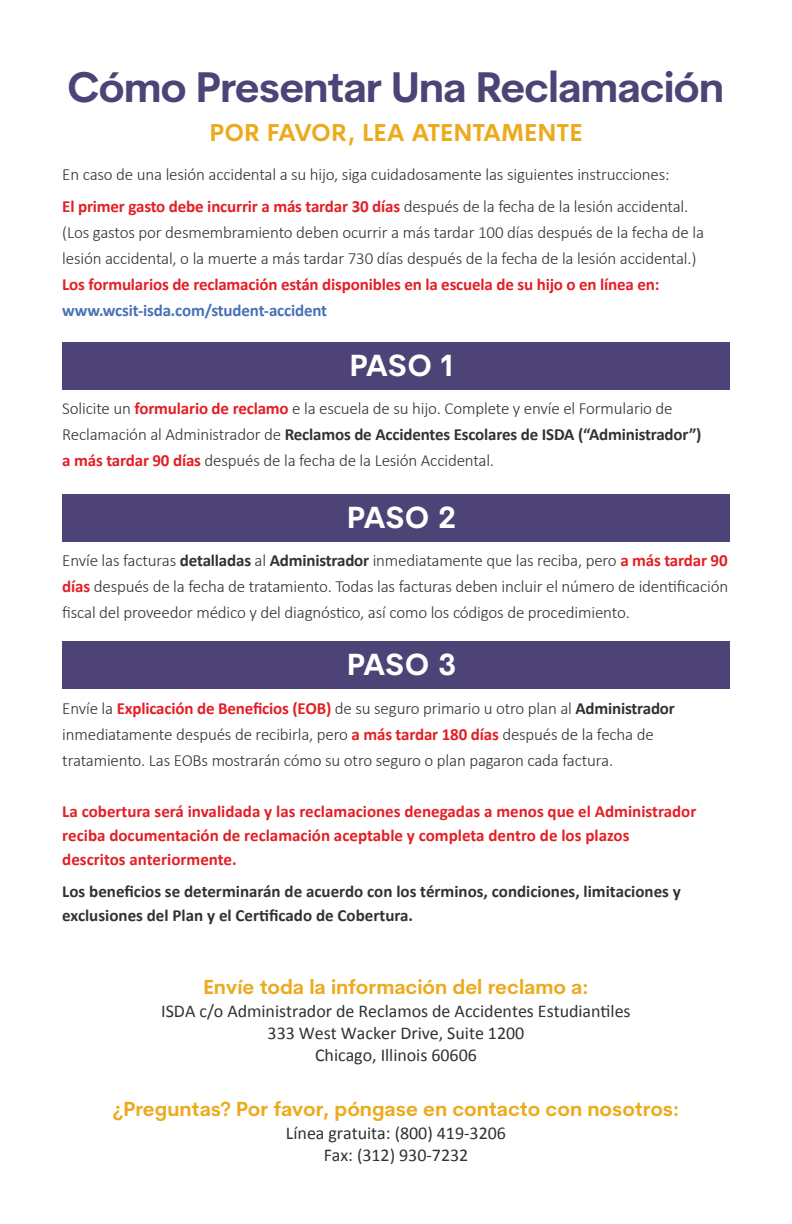
<style>
.page{position:relative;width:792px;height:1224px;background:#fff}
.page>*{position:absolute;margin:0;border:0;box-sizing:border-box;transform-origin:0 0}
.t1{font:700 42px "Cerebri Sans Pro";letter-spacing:-.025em;color:#4d4376}
.t2{font:700 30px "Cerebri Sans Pro";letter-spacing:.02em;color:#fff}
.t3{font:700 24px "Cerebri Sans Pro";letter-spacing:.025em;color:#ecab1f}
.t4{font:700 20px "Cerebri Sans Pro";color:#ecab1f}
.t5{font:18px/22px "Calibri";color:#313232;text-align:center}
.t6{font:300 17px/26px "Calibri";letter-spacing:-.01em;color:#313232}
.t7{font:700 17px/24px "Calibri";color:#e31f25}
.t8{font:700 17px/24px "Calibri";color:#313232}
.t9{font:700 17px "Calibri";letter-spacing:-.01em;color:#4671b7}
.s1{font-weight:700;color:#e31f25}
.s2{font-weight:700}
</style>
<div class="page">
<div style="left:62px;top:342px;width:668px;height:48px;background:#4d4376"></div>
<div style="left:62px;top:494px;width:668px;height:47px;background:#4d4376"></div>
<div style="left:62px;top:642px;width:668px;height:47px;background:#4d4376"></div>
<h1 class="t1" style="left:68px;top:57px;width:658px">Cómo Presentar Una Reclamación</h1>
<h3 class="t3" style="left:210px;top:115px;width:374px">POR FAVOR, LEA ATENTAMENTE</h3>
<p class="t6" style="left:62px;top:159px;width:628px;line-height:32px">En caso de una lesión accidental a su hijo, siga cuidadosamente las siguientes instrucciones:<br><span class="s1">El primer gasto debe incurrir a más tardar 30 días</span> después de la fecha de la lesión accidental.</p>
<p class="t6" style="left:62px;top:220px;width:643px">(Los gastos por desmembramiento deben ocurrir a más tardar 100 días después de la fecha de la lesión accidental, o la muerte a más tardar 730 días después de la fecha de la lesión accidental.)</p>
<p class="t7" style="left:62px;top:272px;width:599px">Los formularios de reclamación están disponibles en la escuela de su hijo o en línea en:</p>
<p class="t9" style="left:62px;top:299px;width:266px">www.wcsit-isda.com/student-accident</p>
<h2 class="t2" style="left:350px;top:343px;width:105px">PASO 1</h2>
<p class="t6" style="left:62px;top:396px;width:641px">Solicite un <span class="s1">formulario de reclamo</span> e la escuela de su hijo. Complete y envíe el Formulario de<br>Reclamación al Administrador de <span class="s2">Reclamos de Accidentes Escolares de ISDA (“Administrador”) </span><span class="s1">a más tardar 90 días</span> después de la fecha de la Lesión Accidental.</p>
<h2 class="t2" style="left:347px;top:496px;width:110px">PASO 2</h2>
<p class="t6" style="left:62px;top:547px;width:667px;text-align:justify">Envíe las facturas <span class="s2">detalladas</span> al <span class="s2">Administrador</span> inmediatamente que las reciba, pero <span class="s1">a más tardar 90 días</span> después de la fecha de tratamiento. Todas las facturas deben incluir el número de identificación fiscal del proveedor médico y del diagnóstico, así como los códigos de procedimiento.</p>
<h2 class="t2" style="left:347px;top:643px;width:110px">PASO 3</h2>
<p class="t6" style="left:62px;top:695px;width:614px">Envíe la <span class="s1">Explicación de Beneficios (EOB)</span> de su seguro primario u otro plan al <span class="s2">Administrador </span>inmediatamente después de recibirla, pero <span class="s1">a más tardar 180 días</span> después de la fecha de tratamiento. Las EOBs mostrarán cómo su otro seguro o plan pagaron cada factura.</p>
<p class="t7" style="left:62px;top:799px;width:636px">La cobertura será invalidada y las reclamaciones denegadas a menos que el Administrador reciba documentación de reclamación aceptable y completa dentro de los plazos descritos anteriormente.</p>
<p class="t8" style="left:62px;top:879px;width:620px">Los beneficios se determinarán de acuerdo con los términos, condiciones, limitaciones y exclusiones del Plan y el Certificado de Cobertura.</p>
<p class="t4" style="left:203px;top:973px;width:387px">Envíe toda la información del reclamo a:</p>
<p class="t5" style="left:161px;top:1000px;width:471px">ISDA c/o Administrador de Reclamos de Accidentes Estudiantiles<br>333 West Wacker Drive, Suite 1200<br>Chicago, Illinois 60606</p>
<p class="t4" style="left:113px;top:1094px;width:568px">¿Preguntas? Por favor, póngase en contacto con nosotros:</p>
<p class="t5" style="left:286px;top:1121px;width:222px">Línea gratuita: (800) 419-3206<br>Fax: (312) 930-7232</p>
</div>
